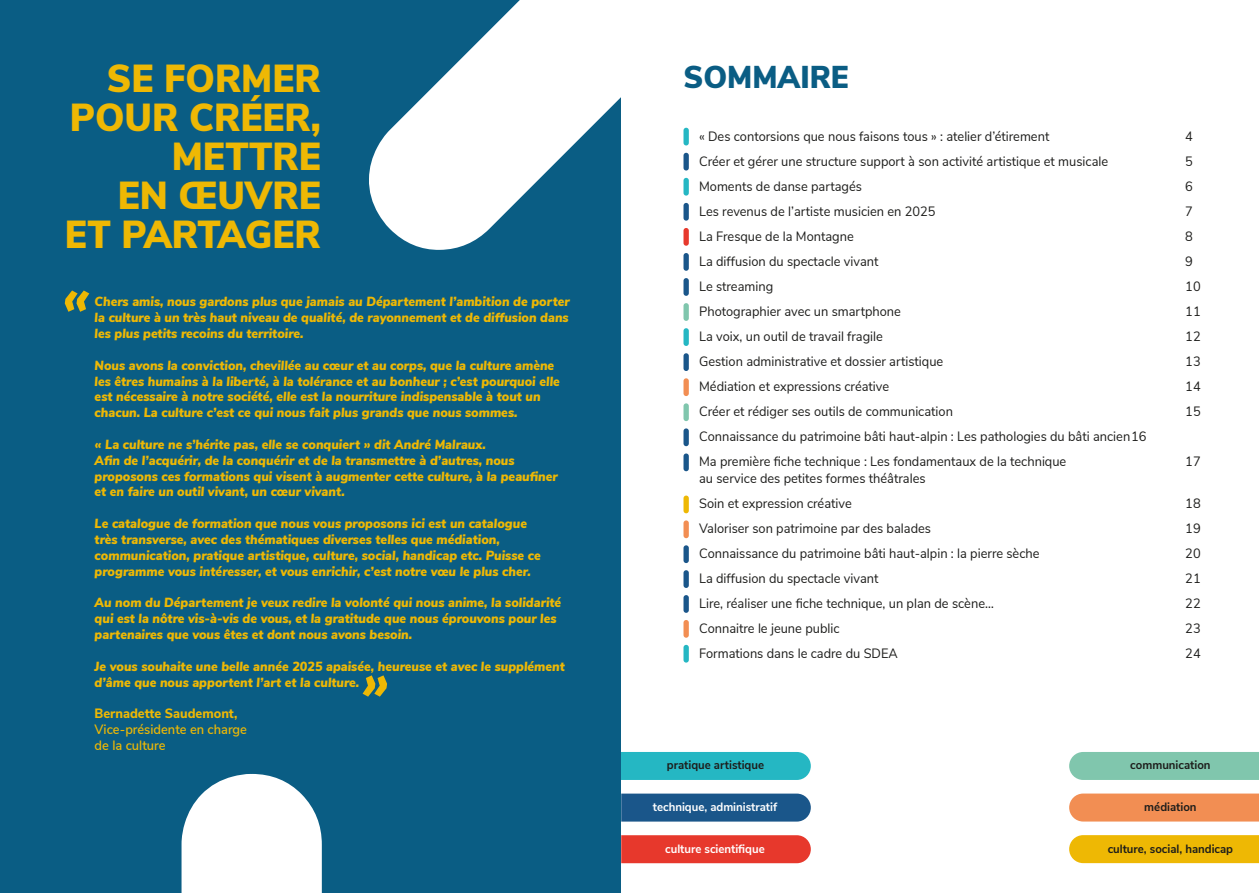
<style>
.page{position:relative;width:1259px;height:893px;background:#fff}
.page>*{position:absolute;margin:0;border:0;box-sizing:border-box;transform-origin:0 0}
.t1{font:900 39px/39px "Nunito Sans";color:#eeb804;text-align:right;scale:.95 1}
.t2{font:900 31.5px "Nunito Sans";color:#0a5d84;scale:.95 1}
.t3{font:13.5px/25px "Nunito Sans";color:#1d1d1b;scale:.95 1}
.t4{font:600 13.5px/16.2px "Nunito Sans";color:#eeb804;scale:.95 1}
.t5{font:800 13.5px "Nunito Sans";color:#eeb804;scale:.95 1}
.t6{font:italic 900 13.2px/15.9px "Nunito Sans";color:#eeb804;scale:.95 1}
.t7{font:700 12px "Nunito Sans";color:#1d1d1b;scale:.95 1}
.t8{font:700 12px "Nunito Sans";color:#fff;scale:.95 1}
</style>
<div class="page">
<div style="left:0;top:0;width:621px;height:893px;background:#0a5d84"></div>
<svg style="left:369px;top:0;width:320px;height:250px;fill:#fff"></svg>
<svg style="left:181px;top:774px;width:141px;height:119px;background:#dfeaef"></svg>
<svg style="left:65px;top:290px;width:24px;height:22px"></svg>
<div style="left:683px;top:128px;width:6px;height:17px;background:#25b7c3;border-radius:3px"></div>
<div style="left:683px;top:153px;width:6px;height:18px;background:#1a568a;border-radius:3px"></div>
<div style="left:683px;top:178px;width:6px;height:18px;background:#25b7c3;border-radius:3px"></div>
<div style="left:683px;top:203px;width:6px;height:18px;background:#1a568a;border-radius:3px"></div>
<div style="left:683px;top:228px;width:6px;height:18px;background:#e7392d;border-radius:3px"></div>
<div style="left:683px;top:253px;width:6px;height:18px;background:#1a568a;border-radius:3px"></div>
<div style="left:683px;top:278px;width:6px;height:18px;background:#1a568a;border-radius:3px"></div>
<div style="left:683px;top:303px;width:6px;height:18px;background:#80c6ad;border-radius:3px"></div>
<div style="left:683px;top:328px;width:6px;height:18px;background:#25b7c3;border-radius:3px"></div>
<div style="left:683px;top:353px;width:6px;height:18px;background:#1a568a;border-radius:3px"></div>
<div style="left:683px;top:378px;width:6px;height:18px;background:#f28e53;border-radius:3px"></div>
<div style="left:683px;top:403px;width:6px;height:18px;background:#80c6ad;border-radius:3px"></div>
<div style="left:683px;top:428px;width:6px;height:18px;background:#1a568a;border-radius:3px"></div>
<div style="left:683px;top:453px;width:6px;height:18px;background:#1a568a;border-radius:3px"></div>
<div style="left:683px;top:496px;width:6px;height:17px;background:#eeb804;border-radius:3px"></div>
<div style="left:683px;top:520px;width:6px;height:18px;background:#f28e53;border-radius:3px"></div>
<div style="left:683px;top:545px;width:6px;height:18px;background:#1a568a;border-radius:3px"></div>
<div style="left:683px;top:570px;width:6px;height:18px;background:#1a568a;border-radius:3px"></div>
<div style="left:683px;top:595px;width:6px;height:18px;background:#1a568a;border-radius:3px"></div>
<div style="left:683px;top:620px;width:6px;height:18px;background:#f28e53;border-radius:3px"></div>
<div style="left:683px;top:645px;width:6px;height:18px;background:#25b7c3;border-radius:3px"></div>
<div style="left:621px;top:752px;width:190px;height:28px;background:#25b7c3"></div>
<div style="left:1069px;top:752px;width:190px;height:28px;background:#80c6ad"></div>
<div style="left:1069px;top:793px;width:190px;height:28px;background:#f28e53"></div>
<div style="left:1069px;top:835px;width:190px;height:28px;background:#eeb804"></div>
<div style="left:621px;top:794px;width:190px;height:28px;background:#1a568a"></div>
<div style="left:621px;top:835px;width:190px;height:28px;background:#e7382c"></div>
<svg style="left:362px;top:675px;width:25px;height:22px"></svg>
<h1 class="t1" style="left:65px;top:57px;width:271px">SE FORMER<br>POUR CRÉER,<br>METTRE<br>EN ŒUVRE<br>ET PARTAGER</h1>
<p class="t6" style="left:95px;top:293px;width:501px;text-align:justify">Chers amis, nous gardons plus que jamais au Département l’ambition de porter la culture à un très haut niveau de qualité, de rayonnement et de diffusion dans les plus petits recoins du territoire.</p>
<p class="t6" style="left:95px;top:356px;width:491px">Nous avons la conviction, chevillée au cœur et au corps, que la culture amène les êtres humains à la liberté, à la tolérance et au bonheur ; c’est pourquoi elle est nécessaire à notre société, elle est la nourriture indispensable à tout un chacun. La culture c’est ce qui nous fait plus grands que nous sommes.</p>
<p class="t6" style="left:95px;top:436px;width:489px">« La culture ne s’hérite pas, elle se conquiert » dit André Malraux.<br>Afin de l’acquérir, de la conquérir et de la transmettre à d’autres, nous proposons ces formations qui visent à augmenter cette culture, à la peaufiner et en faire un outil vivant, un cœur vivant.</p>
<p class="t6" style="left:95px;top:515px;width:471px">Le catalogue de formation que nous vous proposons ici est un catalogue très transverse, avec des thématiques diverses telles que médiation, communication, pratique artistique, culture, social, handicap etc. Puisse ce programme vous intéresser, et vous enrichir, c’est notre vœu le plus cher.</p>
<p class="t6" style="left:95px;top:594px;width:493px">Au nom du Département je veux redire la volonté qui nous anime, la solidarité qui est la nôtre vis-à-vis de vous, et la gratitude que nous éprouvons pour les partenaires que vous êtes et dont nous avons besoin.</p>
<p class="t6" style="left:95px;top:657px;width:496px">Je vous souhaite une belle année 2025 apaisée, heureuse et avec le supplément d’âme que nous apportent l’art et la culture.</p>
<p class="t5" style="left:95px;top:703px;width:152px">Bernadette Saudemont,</p>
<p class="t4" style="left:95px;top:720px;width:162px">Vice-présidente en charge de la culture</p>
<h2 class="t2" style="left:683px;top:53px;width:175px">SOMMAIRE</h2>
<p class="t3" style="left:699px;top:123px;width:370px">« Des contorsions que nous faisons tous » : atelier d’étirement</p>
<p class="t3" style="left:1185px;top:123px;width:10px">4</p>
<p class="t3" style="left:699px;top:148px;width:432px">Créer et gérer une structure support à son activité artistique et musicale</p>
<p class="t3" style="left:1185px;top:148px;width:10px">5</p>
<p class="t3" style="left:699px;top:173px;width:173px">Moments de danse partagés</p>
<p class="t3" style="left:1185px;top:173px;width:10px">6</p>
<p class="t3" style="left:699px;top:198px;width:250px">Les revenus de l’artiste musicien en 2025</p>
<p class="t3" style="left:1185px;top:198px;width:10px">7</p>
<p class="t3" style="left:699px;top:223px;width:164px">La Fresque de la Montagne</p>
<p class="t3" style="left:1185px;top:223px;width:10px">8</p>
<p class="t3" style="left:699px;top:248px;width:190px">La diffusion du spectacle vivant</p>
<p class="t3" style="left:1185px;top:248px;width:10px">9</p>
<p class="t3" style="left:699px;top:273px;width:79px">Le streaming</p>
<p class="t3" style="left:1185px;top:273px;width:18px">10</p>
<p class="t3" style="left:699px;top:298px;width:214px">Photographier avec un smartphone</p>
<p class="t3" style="left:1185px;top:298px;width:18px">11</p>
<p class="t3" style="left:699px;top:323px;width:195px">La voix, un outil de travail fragile</p>
<p class="t3" style="left:1185px;top:323px;width:18px">12</p>
<p class="t3" style="left:699px;top:348px;width:258px">Gestion administrative et dossier artistique</p>
<p class="t3" style="left:1185px;top:348px;width:18px">13</p>
<p class="t3" style="left:699px;top:373px;width:202px">Médiation et expressions créative</p>
<p class="t3" style="left:1185px;top:373px;width:18px">14</p>
<p class="t3" style="left:699px;top:398px;width:269px">Créer et rédiger ses outils de communication</p>
<p class="t3" style="left:1185px;top:398px;width:18px">15</p>
<p class="t3" style="left:699px;top:423px;width:472px">Connaissance du patrimoine bâti haut-alpin : Les pathologies du bâti ancien16<br>Ma première fiche technique : Les fondamentaux de la technique</p>
<p class="t3" style="left:1185px;top:448px;width:18px">17</p>
<p class="t3" style="left:699px;top:465px;width:240px">au service des petites formes théâtrales<br>Soin et expression créative</p>
<p class="t3" style="left:1185px;top:490px;width:18px">18</p>
<p class="t3" style="left:699px;top:515px;width:246px">Valoriser son patrimoine par des balades</p>
<p class="t3" style="left:1185px;top:515px;width:18px">19</p>
<p class="t3" style="left:699px;top:540px;width:360px">Connaissance du patrimoine bâti haut-alpin : la pierre sèche</p>
<p class="t3" style="left:1185px;top:540px;width:18px">20</p>
<p class="t3" style="left:699px;top:565px;width:190px">La diffusion du spectacle vivant</p>
<p class="t3" style="left:1185px;top:565px;width:18px">21</p>
<p class="t3" style="left:699px;top:590px;width:312px">Lire, réaliser une fiche technique, un plan de scène…</p>
<p class="t3" style="left:1185px;top:590px;width:18px">22</p>
<p class="t3" style="left:699px;top:615px;width:149px">Connaitre le jeune public</p>
<p class="t3" style="left:1185px;top:615px;width:18px">23</p>
<p class="t3" style="left:699px;top:640px;width:210px">Formations dans le cadre du SDEA</p>
<p class="t3" style="left:1185px;top:640px;width:18px">24</p>
<p class="t7" style="left:667px;top:756px;width:104px">pratique artistique</p>
<p class="t7" style="left:1130px;top:756px;width:86px">communication</p>
<p class="t7" style="left:1144px;top:798px;width:56px">médiation</p>
<p class="t7" style="left:1107px;top:840px;width:134px">culture, social, handicap</p>
<p class="t8" style="left:653px;top:798px;width:132px">technique, administratif</p>
<p class="t8" style="left:665px;top:840px;width:106px">culture scientifique</p>
</div>
